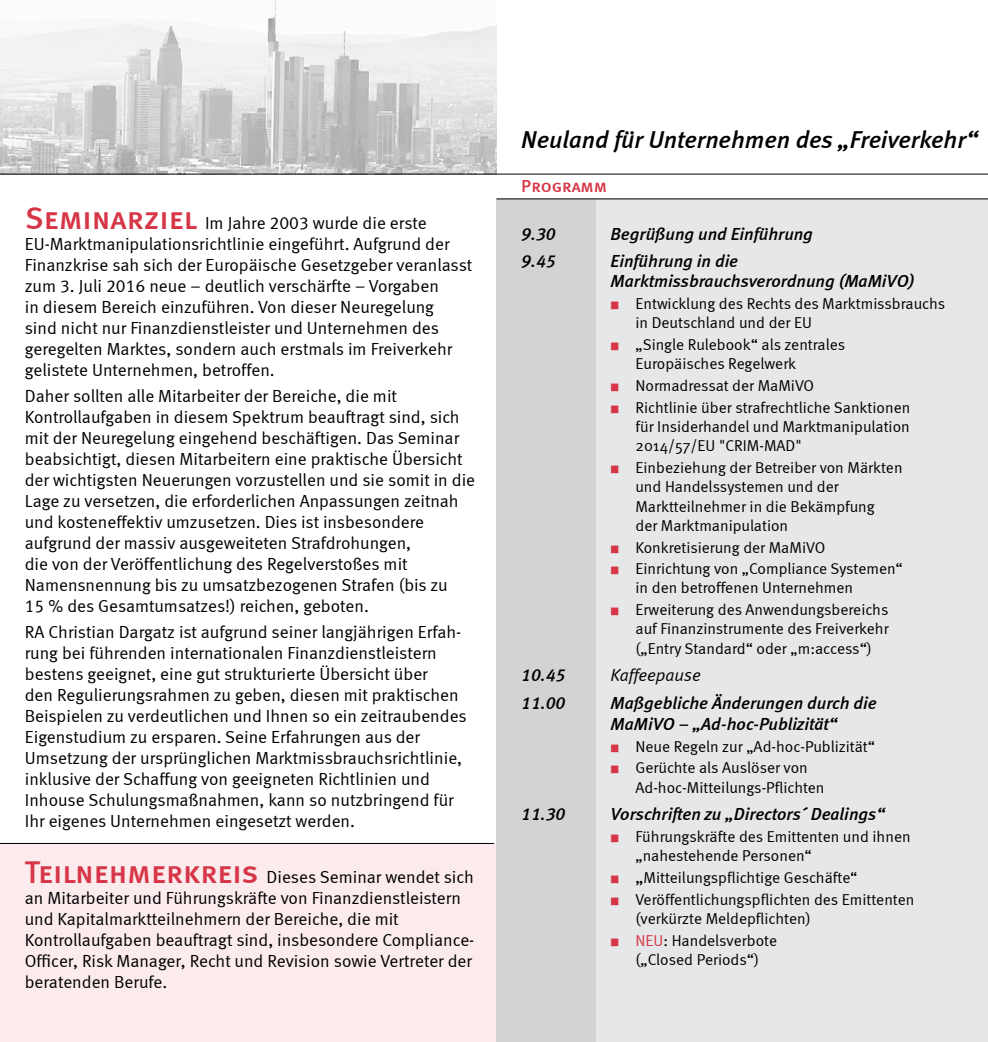
<style>
.page{position:relative;width:988px;height:1042px;background:#fff}
.page>*{position:absolute;margin:0;border:0;box-sizing:border-box;transform-origin:0 0}
.t1{font:italic 24.5px "Meta Medium LF";color:#000}
.t2{font:17.5px/21px "Meta Normal LF";color:#000}
.t3{font:italic 17.5px/20.1px "Meta Medium LF";color:#000}
.t4{font:italic 17.5px "Meta Normal LF";color:#000}
.t5{font:17.5px "Meta Medium LF Caps";color:#d63647}
.t6{font:15.75px/19.2px "Meta Normal";color:#000}
.s1{font-family:"Meta Medium LF Caps";font-size:31.5px;color:#d63647}
.s2{color:#d63647}
.s3{font-size:17.5px}
</style>
<div class="page">
<div style="left:0;top:844px;width:496px;height:198px;background:#fbebed"></div>
<img style="left:0;top:0;width:496px;height:174px">
<div style="left:496px;top:198px;width:491px;height:844px;background:#e6e7e8"></div>
<div style="left:496px;top:199px;width:99px;height:843px;background:#d1d3d4"></div>
<hr style="left:496px;top:198px;width:491px;height:1px;background:#000">
<hr style="left:0;top:174px;width:987px;height:1px;background:#000">
<hr style="left:0;top:843px;width:494px;height:1px;background:#000">
<p class="t2" style="left:25px;top:212px;width:449px"><span class="s1">Seminarziel</span> Im Jahre 2003 wurde die erste EU-Marktmanipulationsrichtlinie eingeführt. Aufgrund der Finanzkrise sah sich der Europäische Gesetzgeber veranlasst zum 3. Juli 2016 neue – deutlich verschärfte – Vorgaben<br>in diesem Bereich einzuführen. Von dieser Neuregelung<br>sind nicht nur Finanzdienstleister und Unternehmen des geregelten Marktes, sondern auch erstmals im Freiverkehr gelistete Unternehmen, betroffen.</p>
<p class="t2" style="left:25px;top:385px;width:451px">Daher sollten alle Mitarbeiter der Bereiche, die mit Kontrollaufgaben in diesem Spektrum beauftragt sind, sich mit der Neuregelung eingehend beschäftigen. Das Seminar beabsichtigt, diesen Mitarbeitern eine praktische Übersicht der wichtigsten Neuerungen vorzustellen und sie somit in die Lage zu versetzen, die erforderlichen Anpassungen zeitnah und kosteneffektiv umzusetzen. Dies ist insbesondere aufgrund der massiv ausgeweiteten Strafdrohungen,<br>die von der Veröffentlichung des Regelverstoßes mit Namensnennung bis zu umsatzbezogenen Strafen (bis zu<br>15 % des Gesamtumsatzes!) reichen, geboten.</p>
<p class="t2" style="left:25px;top:621px;width:443px">RA Christian Dargatz ist aufgrund seiner langjährigen Erfah&shy;rung bei führenden internationalen Finanzdienstleistern bestens geeignet, eine gut strukturierte Übersicht über<br>den Regulierungsrahmen zu geben, diesen mit praktischen Beispielen zu verdeutlichen und Ihnen so ein zeitraubendes Eigenstudium zu ersparen. Seine Erfahrungen aus der Umsetzung der ursprünglichen Marktmissbrauchsrichtlinie, inklusive der Schaffung von geeigneten Richtlinien und Inhouse Schulungsmaßnahmen, kann so nutzbringend für Ihr eigenes Unternehmen eingesetzt werden.</p>
<p class="t2" style="left:25px;top:866px;width:451px"><span class="s1">Teilnehmerkreis</span> Dieses Seminar wendet sich an Mitarbeiter und Führungskräfte von Finanzdienstleistern und Kapitalmarktteilnehmern der Bereiche, die mit Kontrollaufgaben beauftragt sind, insbesondere Compliance-Officer, Risk Manager, Recht und Revision sowie Vertreter der beratenden Berufe.</p>
<h1 class="t1" style="left:521px;top:125px;width:458px">Neuland für Unternehmen des „Freiverkehr“</h1>
<p class="t5" style="left:521px;top:176px;width:87px">Programm</p>
<p class="t3" style="left:521px;top:223px;width:36px">9.30</p>
<p class="t3" style="left:610px;top:223px;width:204px">Begrüßung und Einführung</p>
<p class="t3" style="left:521px;top:251px;width:36px">9.45</p>
<p class="t3" style="left:610px;top:251px;width:305px">Einführung in die<br>Marktmissbrauchsverordnung (MaMiVO)</p>
<p class="t6" style="left:635px;top:294px;width:311px;text-indent:-25px"><span class="s2">■</span> Entwicklung des Rechts des Marktmissbrauchs in Deutschland und der EU</p>
<p class="t6" style="left:635px;top:335px;width:211px;text-indent:-25px"><span class="s2">■</span> „Single Rulebook“ als zentrales<br>Europäisches Regelwerk</p>
<p class="t6" style="left:610px;top:376px;width:205px"><span class="s2">■</span> Normadressat der MaMiVO</p>
<p class="t6" style="left:635px;top:397px;width:276px;text-align:justify;text-indent:-25px"><span class="s2">■</span> Richtlinie über strafrechtliche Sanktionen für Insiderhandel und Marktmanipulation 2014/57/EU "CRIM-MAD"</p>
<p class="t6" style="left:635px;top:458px;width:268px;text-indent:-25px"><span class="s2">■</span> Einbeziehung der Betreiber von Märkten und Handelssystemen und der<br>Marktteilnehmer in die Bekämpfung<br>der Marktmanipulation</p>
<p class="t6" style="left:610px;top:537px;width:216px"><span class="s2">■</span> Konkretisierung der MaMiVO</p>
<p class="t6" style="left:635px;top:559px;width:268px;text-indent:-25px"><span class="s2">■</span> Einrichtung von „Compliance Systemen“ in den betroffenen Unternehmen</p>
<p class="t6" style="left:635px;top:600px;width:255px;text-align:justify;text-indent:-25px"><span class="s2">■</span> Erweiterung des Anwendungsbereichs auf Finanzinstrumente des Freiverkehr („Entry Standard“ oder „m:access“)</p>
<p class="t3" style="left:521px;top:665px;width:46px">10.45</p>
<p class="t4" style="left:610px;top:665px;width:92px">Kaffeepause</p>
<p class="t3" style="left:521px;top:692px;width:46px">11.00</p>
<p class="t3" style="left:610px;top:692px;width:267px;line-height:21px">Maßgebliche Änderungen durch die<br>MaMiVO – „Ad-hoc-Publizität“</p>
<p class="t6" style="left:610px;top:736px;width:266px"><span class="s2">■</span> Neue Regeln zur „Ad-hoc-Publizität“</p>
<p class="t6" style="left:635px;top:758px;width:190px;text-indent:-25px"><span class="s2">■</span> Gerüchte als Auslöser von<br>Ad-hoc-Mitteilungs-Pflichten</p>
<p class="t3" style="left:521px;top:804px;width:46px">11.30</p>
<p class="t3" style="left:610px;top:804px;width:275px">Vorschriften zu „Directors´ Dealings“</p>
<p class="t6" style="left:635px;top:826px;width:276px;text-indent:-25px"><span class="s2">■</span> Führungskräfte des Emittenten und ihnen „nahestehende Personen“</p>
<p class="t6" style="left:610px;top:867px;width:248px"><span class="s2">■</span> <span class="s3">„</span>Mitteilungspflichtige Geschäfte“</p>
<p class="t6" style="left:635px;top:889px;width:280px;text-indent:-25px"><span class="s2">■</span> Veröffentlichungspflichten des Emittenten (verkürzte Meldepflichten)</p>
<p class="t6" style="left:610px;top:930px;width:168px;text-align:center"><span class="s2">■ NEU</span>: Handelsverbote („Closed Periods“)</p>
</div>
